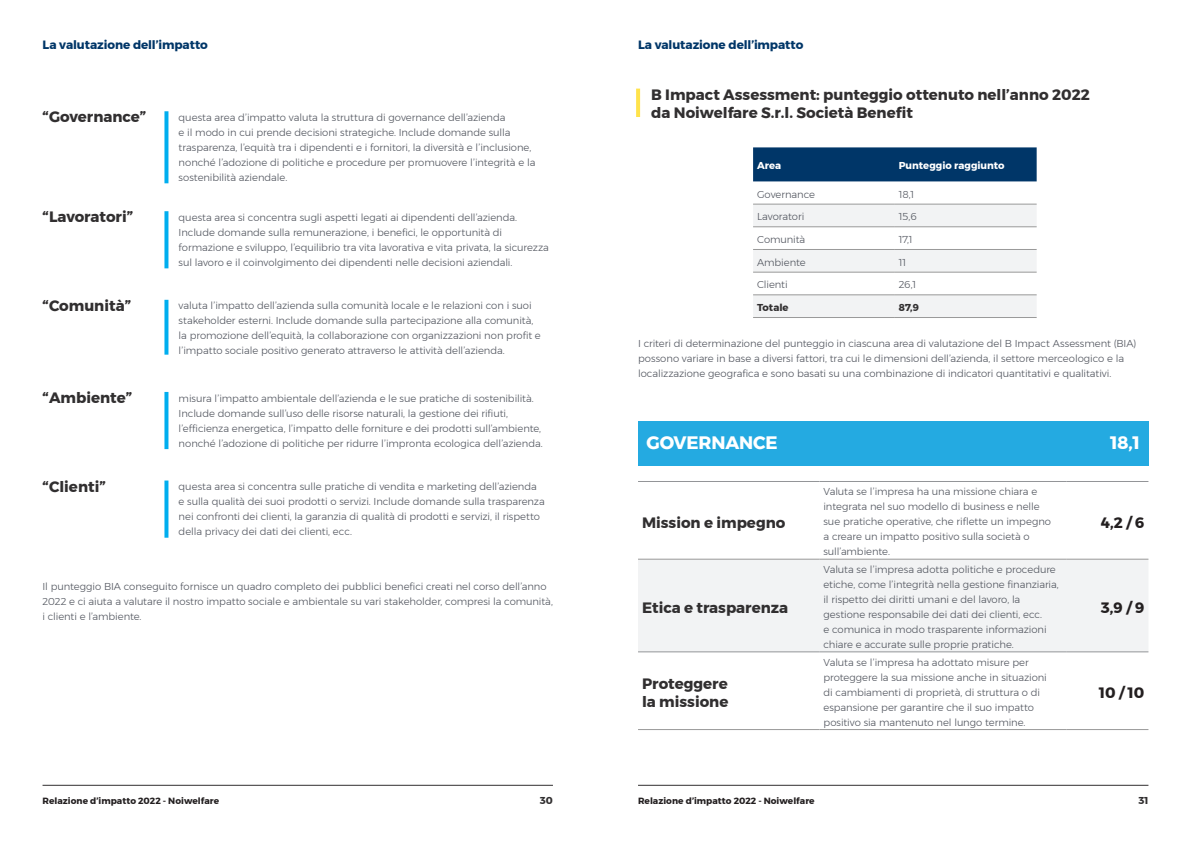
<style>
.page{position:relative;width:1191px;height:842px;background:#fff}
.page>*{position:absolute;margin:0;border:0;box-sizing:border-box;transform-origin:0 0}
.t1{font:700 18px "Montserrat";letter-spacing:-.01em;color:#fff}
.t2{font:700 15px/18px "Montserrat";color:#312f30}
.t3{font:700 15px "Montserrat";color:#231f20}
.t4{font:700 12px "Montserrat";letter-spacing:-.01em;color:#003668}
.t5{font:300 10px/15px "Montserrat";letter-spacing:-.005em;color:#4f535c}
.t6{font:700 10px "Montserrat";color:#fff}
.t7{font:700 10px "Montserrat";color:#312f30}
.t8{font:700 9px "Montserrat";letter-spacing:.005em;color:#231f20}
</style>
<div class="page">
<hr style="left:43px;top:785px;width:510px;height:1px;background:#312f30">
<hr style="left:638px;top:785px;width:510px;height:1px;background:#312f30">
<svg style="left:164px;top:111px;width:4px;height:72px"></svg>
<svg style="left:164px;top:211px;width:4px;height:57px"></svg>
<svg style="left:164px;top:300px;width:4px;height:55px"></svg>
<svg style="left:164px;top:392px;width:4px;height:57px"></svg>
<svg style="left:164px;top:480px;width:4px;height:58px"></svg>
<div style="left:638px;top:421px;width:510px;height:45px;background:#24aae1"></div>
<div style="left:638px;top:560px;width:510px;height:92px;background:#f2f3f4"></div>
<hr style="left:638px;top:559px;width:181px;height:1px;background:#999">
<hr style="left:819px;top:559px;width:247px;height:1px;background:#999">
<hr style="left:1066px;top:559px;width:82px;height:1px;background:#999">
<hr style="left:638px;top:729px;width:181px;height:1px;background:#999">
<hr style="left:819px;top:729px;width:247px;height:1px;background:#999">
<hr style="left:1066px;top:729px;width:82px;height:1px;background:#999">
<hr style="left:638px;top:481px;width:181px;height:1px;background:#939598">
<hr style="left:819px;top:481px;width:247px;height:1px;background:#939598">
<hr style="left:1066px;top:481px;width:82px;height:1px;background:#939598">
<hr style="left:638px;top:652px;width:181px;height:1px;background:#939598">
<hr style="left:819px;top:652px;width:247px;height:1px;background:#939598">
<hr style="left:1066px;top:652px;width:82px;height:1px;background:#939598">
<div style="left:753px;top:147px;width:283px;height:34px;background:#003668"></div>
<svg style="left:753px;top:205px;width:283px;height:112px"></svg>
<hr style="left:753px;top:204px;width:142px;height:1px;background:#999">
<hr style="left:895px;top:204px;width:141px;height:1px;background:#999">
<hr style="left:753px;top:227px;width:142px;height:1px;background:#999">
<hr style="left:895px;top:227px;width:141px;height:1px;background:#999">
<hr style="left:753px;top:249px;width:142px;height:1px;background:#999">
<hr style="left:895px;top:249px;width:141px;height:1px;background:#999">
<hr style="left:753px;top:272px;width:142px;height:1px;background:#999">
<hr style="left:895px;top:272px;width:141px;height:1px;background:#999">
<hr style="left:753px;top:295px;width:142px;height:1px;background:#999">
<hr style="left:895px;top:295px;width:141px;height:1px;background:#999">
<hr style="left:753px;top:317px;width:142px;height:1px;background:#999">
<hr style="left:895px;top:317px;width:141px;height:1px;background:#999">
<svg style="left:636px;top:89px;width:4px;height:28px"></svg>
<p class="t4" style="left:43px;top:36px;width:167px">La valutazione dell’impatto</p>
<h2 class="t2" style="left:43px;top:108px;width:105px">“Governance”</h2>
<h2 class="t2" style="left:43px;top:208px;width:92px">“Lavoratori”</h2>
<h2 class="t2" style="left:43px;top:296px;width:90px">“Comunità”</h2>
<h2 class="t2" style="left:43px;top:389px;width:91px">“Ambiente”</h2>
<h2 class="t2" style="left:43px;top:477px;width:65px">“Clienti”</h2>
<p class="t5" style="left:179px;top:110px;width:358px">questa area d’impatto valuta la struttura di governance dell’azienda<br>e il modo in cui prende decisioni strategiche. Include domande sulla trasparenza, l’equità tra i dipendenti e i fornitori, la diversità e l’inclusione, nonché l’adozione di politiche e procedure per promuovere l’integrità e la sostenibilità aziendale.</p>
<p class="t5" style="left:179px;top:210px;width:372px">questa area si concentra sugli aspetti legati ai dipendenti dell’azienda.<br>Include domande sulla remunerazione, i benefici, le opportunità di formazione e sviluppo, l’equilibrio tra vita lavorativa e vita privata, la sicurezza sul lavoro e il coinvolgimento dei dipendenti nelle decisioni aziendali.</p>
<p class="t5" style="left:179px;top:298px;width:364px">valuta l’impatto dell’azienda sulla comunità locale e le relazioni con i suoi stakeholder esterni. Include domande sulla partecipazione alla comunità, la promozione dell’equità, la collaborazione con organizzazioni non profit e l’impatto sociale positivo generato attraverso le attività dell’azienda.</p>
<p class="t5" style="left:179px;top:390px;width:365px">misura l’impatto ambientale dell’azienda e le sue pratiche di sostenibilità.<br>Include domande sull’uso delle risorse naturali, la gestione dei rifiuti, l’efficienza energetica, l’impatto delle forniture e dei prodotti sull’ambiente, nonché l’adozione di politiche per ridurre l’impronta ecologica dell’azienda.</p>
<p class="t5" style="left:179px;top:479px;width:368px">questa area si concentra sulle pratiche di vendita e marketing dell’azienda e sulla qualità dei suoi prodotti o servizi. Include domande sulla trasparenza nei confronti dei clienti, la garanzia di qualità di prodotti e servizi, il rispetto della privacy dei dati dei clienti, ecc.</p>
<p class="t5" style="left:43px;top:579px;width:512px">Il punteggio BIA conseguito fornisce un quadro completo dei pubblici benefici creati nel corso dell’anno<br>2022 e ci aiuta a valutare il nostro impatto sociale e ambientale su vari stakeholder, compresi la comunità, i clienti e l’ambiente.</p>
<p class="t4" style="left:638px;top:36px;width:167px">La valutazione dell’impatto</p>
<h2 class="t2" style="left:651px;top:85px;width:440px">B Impact Assessment: punteggio ottenuto nell’anno 2022 da Noiwelfare S.r.l. Società Benefit</h2>
<p class="t6" style="left:757px;top:158px;width:26px">Area</p>
<p class="t6" style="left:899px;top:158px;width:107px">Punteggio raggiunto</p>
<p class="t5" style="left:757px;top:186px;width:59px">Governance</p>
<p class="t5" style="left:899px;top:186px;width:17px">18,1</p>
<p class="t5" style="left:757px;top:209px;width:49px">Lavoratori</p>
<p class="t5" style="left:899px;top:209px;width:19px">15,6</p>
<p class="t5" style="left:757px;top:232px;width:50px">Comunità</p>
<p class="t5" style="left:899px;top:232px;width:15px">17,1</p>
<p class="t5" style="left:757px;top:254px;width:50px">Ambiente</p>
<p class="t5" style="left:899px;top:254px;width:9px">11</p>
<p class="t5" style="left:757px;top:277px;width:32px">Clienti</p>
<p class="t5" style="left:899px;top:277px;width:19px">26,1</p>
<p class="t7" style="left:757px;top:299px;width:33px">Totale</p>
<p class="t7" style="left:899px;top:299px;width:22px">87,9</p>
<p class="t5" style="left:638px;top:336px;width:500px">I criteri di determinazione del punteggio in ciascuna area di valutazione del B Impact Assessment (BIA) possono variare in base a diversi fattori, tra cui le dimensioni dell’azienda, il settore merceologico e la localizzazione geografica e sono basati su una combinazione di indicatori quantitativi e qualitativi.</p>
<h1 class="t1" style="left:646px;top:428px;width:133px">GOVERNANCE</h1>
<h1 class="t1" style="left:1110px;top:428px;width:31px">18,1</h1>
<h2 class="t2" style="left:642px;top:513px;width:145px">Mission e impegno</h2>
<h2 class="t2" style="left:642px;top:598px;width:148px">Etica e trasparenza</h2>
<h2 class="t2" style="left:642px;top:675px;width:88px">Proteggere la missione</h2>
<p class="t5" style="left:823px;top:484px;width:229px">Valuta se l’impresa ha una missione chiara e integrata nel suo modello di business e nelle sue pratiche operative, che riflette un impegno a creare un impatto positivo sulla società o sull’ambiente.</p>
<p class="t5" style="left:823px;top:562px;width:237px">Valuta se l’impresa adotta politiche e procedure etiche, come l’integrità nella gestione finanziaria, il rispetto dei diritti umani e del lavoro, la gestione responsabile dei dati dei clienti, ecc.<br>e comunica in modo trasparente informazioni chiare e accurate sulle proprie pratiche.</p>
<p class="t5" style="left:823px;top:654px;width:225px">Valuta se l’impresa ha adottato misure per proteggere la sua missione anche in situazioni di cambiamenti di proprietà, di struttura o di espansione per garantire che il suo impatto positivo sia mantenuto nel lungo termine.</p>
<h2 class="t3" style="left:1101px;top:510px;width:45px">4,2 / 6</h2>
<h2 class="t3" style="left:1100px;top:595px;width:45px">3,9 / 9</h2>
<h2 class="t3" style="left:1099px;top:681px;width:47px">10 / 10</h2>
<p class="t8" style="left:43px;top:794px;width:178px">Relazione d’impatto 2022 - Noiwelfare</p>
<p class="t7" style="left:540px;top:792px;width:14px">30</p>
<p class="t8" style="left:638px;top:794px;width:178px">Relazione d’impatto 2022 - Noiwelfare</p>
<p class="t7" style="left:1138px;top:792px;width:12px">31</p>
</div>
